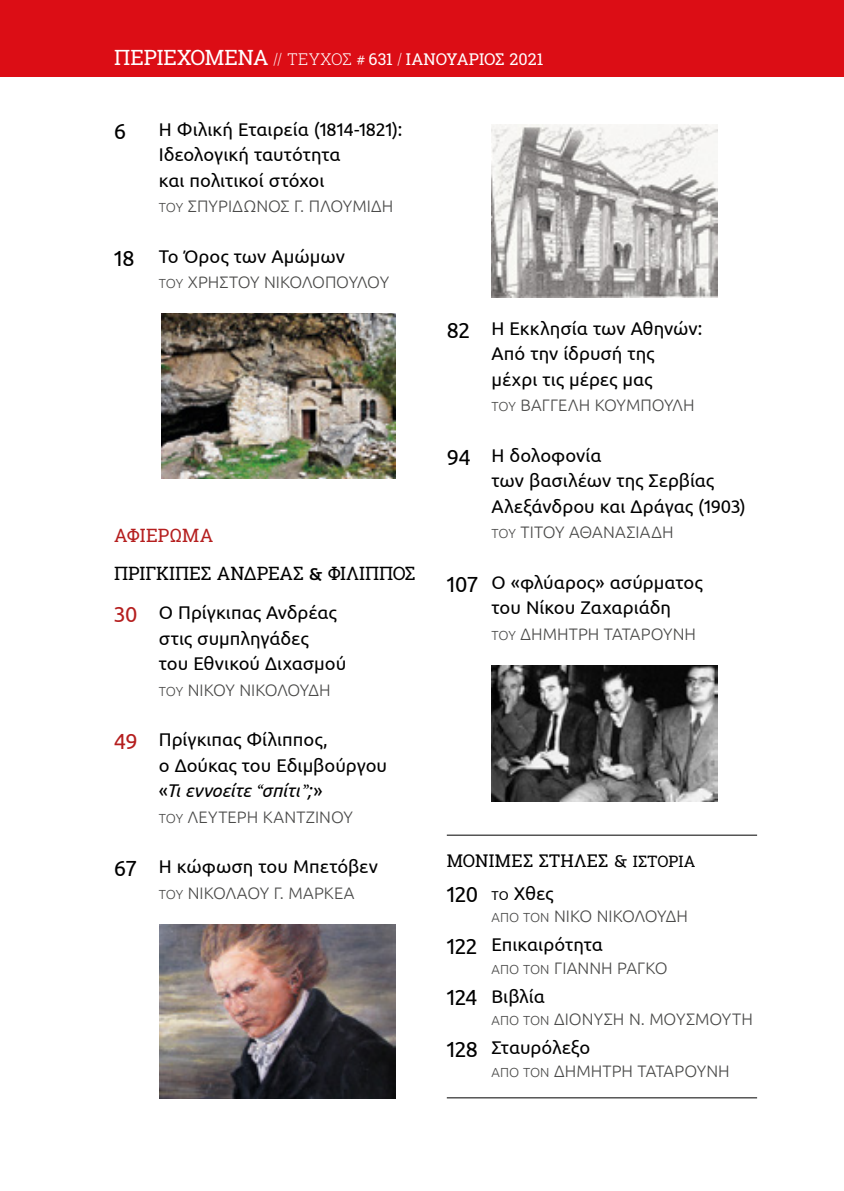
<style>
.page{position:relative;width:844px;height:1191px;background:#fff}
.page>*{position:absolute;margin:0;border:0;box-sizing:border-box;transform-origin:0 0}
.t1{font:21.88px "Ubuntu";color:#000}
.t2{font:18.38px/25.4px "Ubuntu";color:#000}
.t3{font:18.38px/38.1px "Roboto Slab";letter-spacing:-.005em;color:#000}
.t4{font:17.5px "Roboto Slab";letter-spacing:.015em;color:#000}
.t5{font:300 16.62px "Ubuntu";color:#4a4a49}
.t6{font:16.1px "Roboto Slab";letter-spacing:-.005em;color:#fff}
.s1{font-size:21px}
.s2{font-family:"Alegreya Sans";font-weight:300}
.s3{font-weight:300}
.s4{font-family:"Alegreya Sans"}
.s5{font-size:13.12px}
.s6{font-size:21.88px}
.s7{color:#b51f1f}
.s8{font-family:"Alegreya Sans";font-weight:700}
.s9{font-size:21.88px;color:#b51f1f}
.s10{font-style:italic}
.s11{font-family:"Adobe Caslon Pro";font-weight:600;font-style:italic}
.s12{font-family:"Alegreya Sans";font-weight:500;font-size:18.38px}
.s13{font-size:15.75px}
.s14{font-size:12.78px}
</style>
<div class="page">
<div style="left:0;top:0;width:843px;height:77px;background:#dc0d15"></div>
<hr style="left:446px;top:835px;width:310px;height:1px;background:#000">
<hr style="left:446px;top:1097px;width:310px;height:1px;background:#000">
<img style="left:491px;top:124px;width:225px;height:174px">
<img style="left:491px;top:665px;width:225px;height:136px">
<img style="left:162px;top:314px;width:234px;height:164px">
<img style="left:159px;top:924px;width:237px;height:174px">
<p class="t6" style="left:114px;top:48px;width:430px"><span class="s1">ΠΕΡΙΕΧΟΜΕΝΑ</span> <span class="s2">//</span> <span class="s3">ΤΕΥΧΟΣ</span> <span class="s4">#</span> 631 <span class="s2">/</span> ΙΑΝΟΥΑΡΙΟΣ 2021</p>
<p class="t1" style="left:114px;top:118px;width:13px">6</p>
<p class="t2" style="left:159px;top:116px;width:245px">Η Φιλική Εταιρεία (1814-1821):<br>Ι δεολογική ταυτότητα<br>και πολιτικοί στόχοι</p>
<p class="t5" style="left:159px;top:196px;width:236px"><span class="s5">ΤΟΥ</span> ΣΠΥΡΙΔΩΝΟΣ Γ. ΠΛΟΥΜΙΔΗ</p>
<p class="t2" style="left:114px;top:243px;width:232px"><span class="s6">18</span> Tο Όρος των Αμώμων</p>
<p class="t5" style="left:159px;top:272px;width:232px"><span class="s5">ΤΟΥ</span> ΧΡΗΣΤΟΥ ΝΙΚΟΛΟΠΟΥΛΟΥ</p>
<p class="t3" style="left:114px;top:516px;width:302px"><span class="s7">ΑΦΙΕΡΩΜΑ<br></span>ΠΡΙΓΚΙΠΕΣ ΑΝΔΡΕΑΣ <span class="s8">&amp;</span> ΦΙΛΙΠΠΟΣ</p>
<p class="t2" style="left:159px;top:599px;width:189px;text-indent:-45px"><span class="s9">30</span> Ο Πρίγκιπας Ανδρέας στις συμπληγάδες<br>του Εθνικού Διχασμού</p>
<p class="t5" style="left:159px;top:679px;width:173px"><span class="s5">ΤΟΥ</span> ΝΙΚΟΥ ΝΙΚΟΛΟΥΔΗ</p>
<p class="t2" style="left:159px;top:726px;width:230px;text-indent:-45px"><span class="s9">49</span> Πρίγκιπας Φίλιππος,<br>ο Δούκας του Εδιμβούργου «<span class="s10">Τι εννοείτε</span> <span class="s11">“</span><span class="s10">σπίτι</span><span class="s11">”</span><span class="s10">;</span>»</p>
<p class="t5" style="left:159px;top:806px;width:195px"><span class="s5">ΤΟΥ</span> ΛΕΥΤΕΡΗ ΚΑΝΤΖΙΝΟΥ</p>
<p class="t2" style="left:114px;top:853px;width:265px"><span class="s6">67</span> Η κώφωση του Μπετόβεν</p>
<p class="t5" style="left:159px;top:882px;width:197px"><span class="s5">ΤΟΥ</span> ΝΙΚΟΛΑΟΥ Γ. ΜΑΡΚΕΑ</p>
<p class="t2" style="left:446px;top:315px;width:257px;text-align:center"><span class="s6">82</span> Η Εκκλησία των Αθηνών:<br>Από την ίδρυσή της<br>μέχρι τις μέρες μας</p>
<p class="t5" style="left:491px;top:395px;width:205px"><span class="s5">ΤΟΥ</span> ΒΑΓΓΕΛΗ ΚΟΥΜΠΟΥΛΗ</p>
<p class="t2" style="left:491px;top:442px;width:256px;text-indent:-45px"><span class="s6">94</span> Η δολοφονία<br>των βασιλέων της Σερβίας<br>Αλεξάνδρου και Δράγας (1903)</p>
<p class="t5" style="left:491px;top:522px;width:183px"><span class="s5">ΤΟΥ</span> ΤΙΤΟΥ ΑΘΑΝΑΣΙΑΔΗ</p>
<p class="t2" style="left:491px;top:569px;width:212px;text-indent:-45px"><span class="s6">107</span> Ο «φλύαρος» ασύρματος του Νίκου Ζαχαριάδη</p>
<p class="t5" style="left:491px;top:623px;width:206px"><span class="s5">ΤΟΥ</span> ΔΗΜΗΤΡΗ ΤΑΤΑΡΟΥΝΗ</p>
<p class="t4" style="left:446px;top:848px;width:250px">ΜΟΝΙΜΕΣ ΣΤΗΛΕΣ <span class="s12">&amp;</span> <span class="s13">ΙΣΤΟΡΙΑ</span></p>
<p class="t2" style="left:446px;top:880px;width:108px"><span class="s6">120</span> <span class="s14">το</span> Χθες</p>
<p class="t5" style="left:491px;top:906px;width:198px"><span class="s5">ΑΠΟ ΤΟΝ</span> ΝΙΚΟ ΝΙΚΟΛΟΥΔΗ</p>
<p class="t2" style="left:446px;top:931px;width:158px"><span class="s6">122</span> Επικαιρότητα</p>
<p class="t5" style="left:491px;top:958px;width:178px"><span class="s5">ΑΠΟ ΤΟΝ</span> ΓΙΑΝΝΗ ΡΑΓΚΟ</p>
<p class="t2" style="left:446px;top:982px;width:99px"><span class="s6">124</span> Βιβλία</p>
<p class="t5" style="left:491px;top:1009px;width:263px"><span class="s5">ΑΠΟ ΤΟΝ</span> ΔΙΟΝΥΣΗ Ν. ΜΟΥΣΜΟΥΤΗ</p>
<p class="t2" style="left:446px;top:1034px;width:145px"><span class="s6">128</span> Σταυρόλεξο</p>
<p class="t5" style="left:491px;top:1061px;width:240px"><span class="s5">ΑΠΟ ΤΟΝ</span> ΔΗΜΗΤΡΗ ΤΑΤΑΡΟΥΝΗ</p>
</div>
